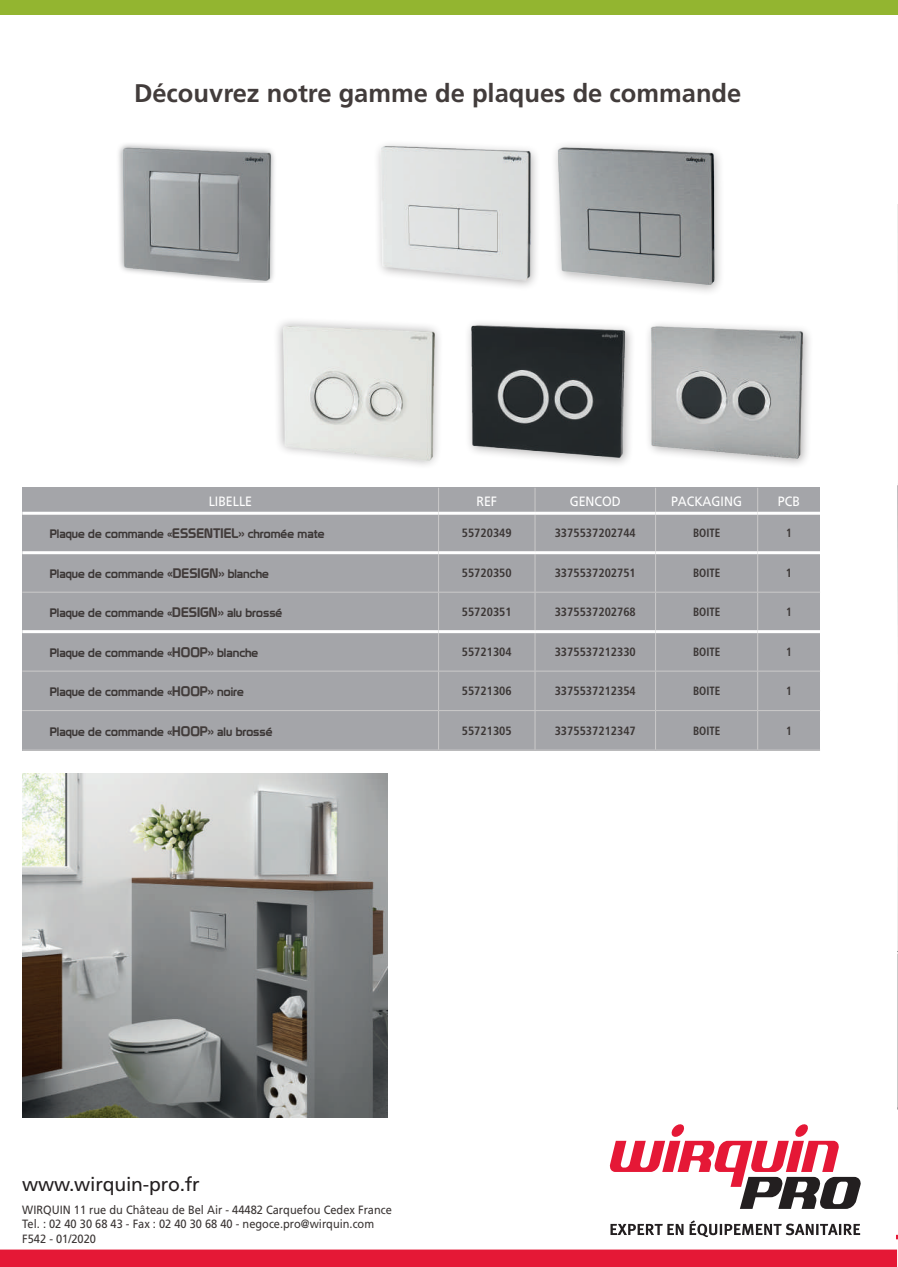
<style>
.page{position:relative;width:898px;height:1267px;background:#fff}
.page>*{position:absolute;margin:0;border:0;box-sizing:border-box;transform-origin:0 0}
.t1{font:700 25.5px "Frutiger";color:#423c3b}
.t2{font:19.35px "Frutiger";letter-spacing:-.01em;color:#231f20}
.t3{font:13.5px "Frutiger";color:#fff;scale:.92 1}
.t4{font:12px "Prototype";color:#3b3635}
.t5{font:700 condensed 12px "Frutiger";color:#3b3635}
.t6{font:12px/14.4px "Frutiger";color:#3b3635;scale:.92 1}
.t7{font:700 condensed 12px "Frutiger";color:#3b3635;scale:.92 1}
.s1{font-size:13.5px;color:#423c3b}
</style>
<div class="page">
<img style="left:897px;top:204px;width:1px;height:750px">
<div style="left:0;top:0;width:897px;height:15px;background:#93b530"></div>
<div style="left:0;top:1249px;width:896px;height:18px;background:#e51836"></div>
<svg style="left:609px;top:1124px;width:251px;height:84px"></svg>
<div style="left:22px;top:487px;width:798px;height:263px;background:#a4a5a9"></div>
<svg style="left:438px;top:488px;width:1px;height:24px"></svg>
<svg style="left:534px;top:488px;width:1px;height:24px"></svg>
<svg style="left:655px;top:488px;width:1px;height:24px"></svg>
<svg style="left:757px;top:488px;width:1px;height:24px"></svg>
<hr style="left:438px;top:515px;width:1px;height:36px;background:#cbcaca">
<hr style="left:534px;top:515px;width:1px;height:36px;background:#cbcaca">
<hr style="left:655px;top:515px;width:1px;height:36px;background:#cbcaca">
<hr style="left:757px;top:515px;width:1px;height:36px;background:#cbcaca">
<hr style="left:438px;top:554px;width:1px;height:38px;background:#cbcaca">
<hr style="left:534px;top:554px;width:1px;height:38px;background:#cbcaca">
<hr style="left:655px;top:554px;width:1px;height:38px;background:#cbcaca">
<hr style="left:757px;top:554px;width:1px;height:38px;background:#cbcaca">
<hr style="left:22px;top:592px;width:416px;height:1px;background:#cbcaca">
<hr style="left:438px;top:592px;width:97px;height:1px;background:#cbcaca">
<hr style="left:438px;top:592px;width:1px;height:38px;background:#cbcaca">
<hr style="left:535px;top:592px;width:120px;height:1px;background:#cbcaca">
<hr style="left:534px;top:592px;width:1px;height:38px;background:#cbcaca">
<hr style="left:655px;top:592px;width:102px;height:1px;background:#cbcaca">
<hr style="left:655px;top:592px;width:1px;height:38px;background:#cbcaca">
<hr style="left:757px;top:592px;width:63px;height:1px;background:#cbcaca">
<hr style="left:757px;top:592px;width:1px;height:38px;background:#cbcaca">
<hr style="left:438px;top:633px;width:1px;height:38px;background:#cbcaca">
<hr style="left:534px;top:633px;width:1px;height:38px;background:#cbcaca">
<hr style="left:655px;top:633px;width:1px;height:38px;background:#cbcaca">
<hr style="left:757px;top:633px;width:1px;height:38px;background:#cbcaca">
<hr style="left:22px;top:671px;width:416px;height:1px;background:#cbcaca">
<hr style="left:438px;top:671px;width:97px;height:1px;background:#cbcaca">
<hr style="left:438px;top:671px;width:1px;height:39px;background:#cbcaca">
<hr style="left:535px;top:671px;width:120px;height:1px;background:#cbcaca">
<hr style="left:534px;top:671px;width:1px;height:39px;background:#cbcaca">
<hr style="left:655px;top:671px;width:102px;height:1px;background:#cbcaca">
<hr style="left:655px;top:671px;width:1px;height:39px;background:#cbcaca">
<hr style="left:757px;top:671px;width:63px;height:1px;background:#cbcaca">
<hr style="left:757px;top:671px;width:1px;height:39px;background:#cbcaca">
<hr style="left:22px;top:710px;width:416px;height:1px;background:#cbcaca">
<hr style="left:438px;top:710px;width:97px;height:1px;background:#cbcaca">
<hr style="left:438px;top:711px;width:1px;height:38px;background:#cbcaca">
<hr style="left:535px;top:710px;width:120px;height:1px;background:#cbcaca">
<hr style="left:534px;top:711px;width:1px;height:38px;background:#cbcaca">
<hr style="left:655px;top:710px;width:102px;height:1px;background:#cbcaca">
<hr style="left:655px;top:711px;width:1px;height:38px;background:#cbcaca">
<hr style="left:757px;top:710px;width:63px;height:1px;background:#cbcaca">
<hr style="left:757px;top:711px;width:1px;height:38px;background:#cbcaca">
<hr style="left:22px;top:749px;width:416px;height:1px;background:#cbcaca">
<hr style="left:438px;top:749px;width:97px;height:1px;background:#cbcaca">
<hr style="left:535px;top:749px;width:120px;height:1px;background:#cbcaca">
<hr style="left:655px;top:749px;width:102px;height:1px;background:#cbcaca">
<hr style="left:757px;top:749px;width:63px;height:1px;background:#cbcaca">
<hr style="left:22px;top:551px;width:416px;height:3px;background:#fff">
<hr style="left:438px;top:551px;width:97px;height:3px;background:#fff">
<hr style="left:535px;top:551px;width:120px;height:3px;background:#fff">
<hr style="left:655px;top:551px;width:102px;height:3px;background:#fff">
<hr style="left:757px;top:551px;width:63px;height:3px;background:#fff">
<hr style="left:22px;top:630px;width:416px;height:3px;background:#fff">
<hr style="left:438px;top:630px;width:97px;height:3px;background:#fff">
<hr style="left:535px;top:630px;width:120px;height:3px;background:#fff">
<hr style="left:655px;top:630px;width:102px;height:3px;background:#fff">
<hr style="left:757px;top:630px;width:63px;height:3px;background:#fff">
<hr style="left:22px;top:512px;width:416px;height:3px;background:#fff">
<hr style="left:438px;top:512px;width:97px;height:3px;background:#fff">
<hr style="left:535px;top:512px;width:120px;height:3px;background:#fff">
<hr style="left:655px;top:512px;width:102px;height:3px;background:#fff">
<hr style="left:757px;top:512px;width:63px;height:3px;background:#fff">
<svg style="left:610px;top:1220px;width:250px;height:17px"></svg>
<img style="left:118px;top:144px;width:157px;height:139px">
<img style="left:378px;top:144px;width:159px;height:143px">
<img style="left:555px;top:145px;width:166px;height:143px">
<img style="left:277px;top:322px;width:161px;height:140px">
<img style="left:468px;top:323px;width:162px;height:139px">
<div style="left:644px;top:319px;width:169px;height:150px;background:#231f20;opacity:.35"></div>
<img style="left:644px;top:322px;width:163px;height:142px">
<img style="left:22px;top:773px;width:365px;height:344px">
<hr style="left:897px;top:954px;width:1px;height:155px;background:#cbcaca">
<h1 class="t1" style="left:134px;top:78px;width:608px">Découvrez notre gamme de plaques de commande</h1>
<p class="t3" style="left:209px;top:493px;width:49px">LIBELLE</p>
<p class="t3" style="left:476px;top:493px;width:24px">REF</p>
<p class="t3" style="left:569px;top:493px;width:57px">GENCOD</p>
<p class="t3" style="left:671px;top:493px;width:78px">PACKAGING</p>
<p class="t3" style="left:777px;top:493px;width:26px">PCB</p>
<p class="t4" style="left:50px;top:527px;width:276px">Plaque de commande «<span class="s1">ESSENTIEL»</span> chromée mate</p>
<p class="t5" style="left:462px;top:526px;width:51px">55720349</p>
<p class="t5" style="left:554px;top:526px;width:83px">3375537202744</p>
<p class="t7" style="left:693px;top:526px;width:31px">BOITE</p>
<p class="t7" style="left:785px;top:526px;width:8px">1</p>
<p class="t4" style="left:50px;top:566px;width:220px">Plaque de commande <span class="s1">«DESIGN»</span> blanche</p>
<p class="t5" style="left:462px;top:565px;width:51px">55720350</p>
<p class="t5" style="left:554px;top:565px;width:83px">3375537202751</p>
<p class="t7" style="left:693px;top:565px;width:31px">BOITE</p>
<p class="t5" style="left:785px;top:565px;width:8px">1</p>
<p class="t4" style="left:50px;top:606px;width:234px">Plaque de commande «<span class="s1">DESIGN»</span> alu brossé</p>
<p class="t5" style="left:462px;top:605px;width:51px">55720351</p>
<p class="t5" style="left:554px;top:605px;width:83px">3375537202768</p>
<p class="t7" style="left:693px;top:605px;width:31px">BOITE</p>
<p class="t7" style="left:785px;top:605px;width:8px">1</p>
<p class="t4" style="left:50px;top:645px;width:210px">Plaque de commande «<span class="s1">HOOP»</span> blanche</p>
<p class="t5" style="left:462px;top:644px;width:51px">55721304</p>
<p class="t5" style="left:554px;top:644px;width:83px">3375537212330</p>
<p class="t7" style="left:693px;top:644px;width:31px">BOITE</p>
<p class="t7" style="left:785px;top:644px;width:8px">1</p>
<p class="t4" style="left:50px;top:685px;width:195px">Plaque de commande «<span class="s1">HOOP»</span> noire</p>
<p class="t5" style="left:462px;top:684px;width:51px">55721306</p>
<p class="t5" style="left:554px;top:684px;width:83px">3375537212354</p>
<p class="t7" style="left:693px;top:684px;width:31px">BOITE</p>
<p class="t7" style="left:785px;top:684px;width:8px">1</p>
<p class="t4" style="left:50px;top:724px;width:224px">Plaque de commande «<span class="s1">HOOP»</span> alu brossé</p>
<p class="t5" style="left:462px;top:723px;width:51px">55721305</p>
<p class="t5" style="left:554px;top:723px;width:83px">3375537212347</p>
<p class="t7" style="left:693px;top:723px;width:31px">BOITE</p>
<p class="t7" style="left:785px;top:723px;width:8px">1</p>
<h2 class="t2" style="left:22px;top:1173px;width:179px">www.wirquin-pro.fr</h2>
<p class="t6" style="left:22px;top:1202px;width:403px">WIRQUIN 11 rue du Château de Bel Air - 44482 Carquefou Cedex France<br>Tel. : 02 40 30 68 43 - Fax : 02 40 30 68 40 - negoce.pro@wirquin.com<br>F542 - 01/2020</p>
</div>
